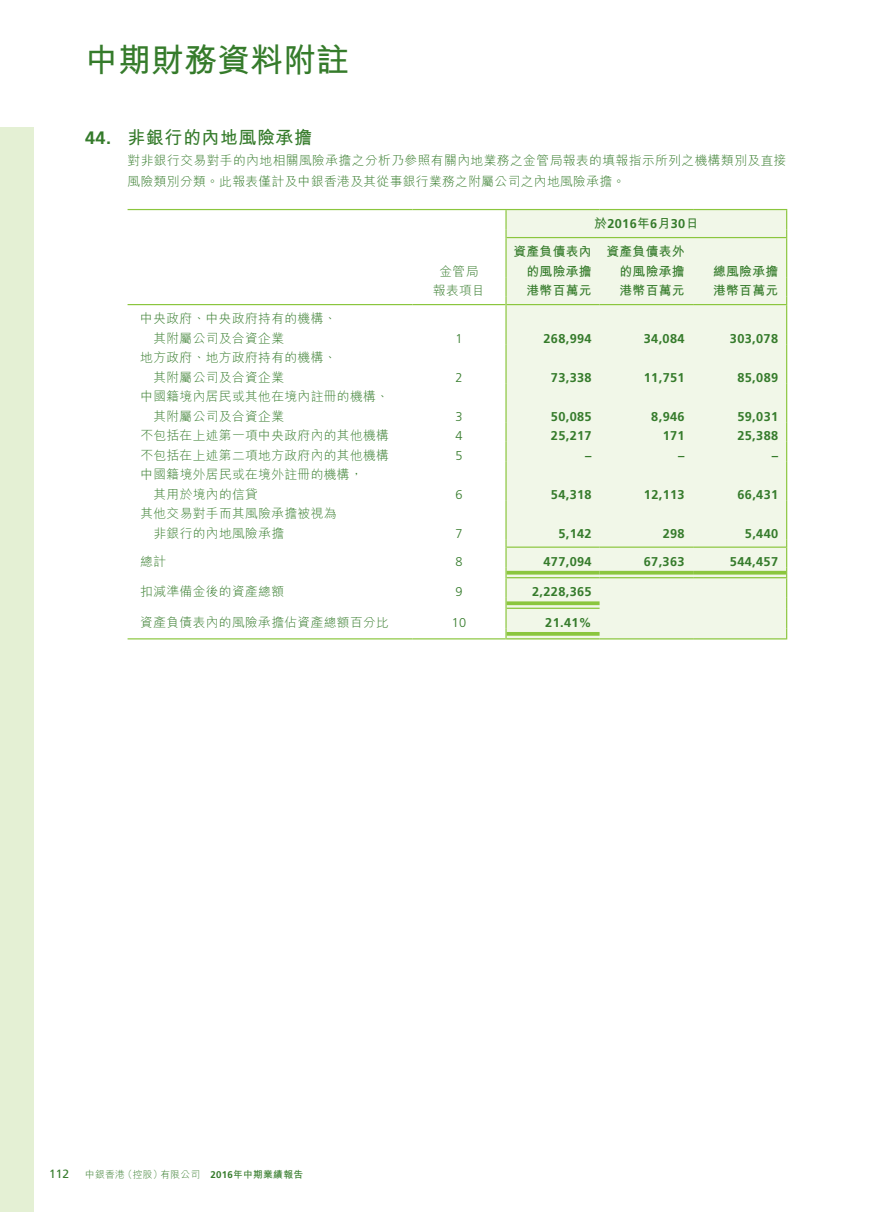
<style>
.page{position:relative;width:893px;height:1212px;background:#fff}
.page>*{position:absolute;margin:0;border:0;box-sizing:border-box;transform-origin:0 0}
.t1{font:700 33px "M Hei HK";color:#357b2b}
.t2{font:700 18px "M Hei HK";letter-spacing:.03em;color:#357b2b}
.t3{font:300 12.75px/19.5px "M Hei HK";letter-spacing:.03em;color:#357b2b}
.t4{font:700 12.75px "Frutiger LT Std";letter-spacing:.03em;color:#357b2b}
.t5{font:700 12.75px/19.5px "M Hei HK";letter-spacing:.03em;color:#357b2b;text-align:right}
.t6{font:300 12.75px "Frutiger LT Std";color:#357b2b}
.t7{font:12px "Frutiger LT Std";color:#357b2b}
.t8{font:300 9.75px "M Hei HK";letter-spacing:.03em;color:#357b2b}
.s1{font-family:"Frutiger LT Std"}
.s2{font-family:"M Hei HK"}
.s3{font-family:"Frutiger LT Std";font-weight:700}
.s4{font-weight:700}
</style>
<div class="page">
<div style="left:0;top:128px;width:34px;height:1084px;background:#e4f0d4"></div>
<div style="left:507px;top:210px;width:279px;height:428px;background:#f1f7e8"></div>
<hr style="left:128px;top:209px;width:284px;height:1px;background:#8bc63e">
<hr style="left:412px;top:209px;width:94px;height:1px;background:#8bc63e">
<hr style="left:506px;top:209px;width:94px;height:1px;background:#8bc63e">
<hr style="left:600px;top:209px;width:93px;height:1px;background:#8bc63e">
<hr style="left:693px;top:209px;width:94px;height:1px;background:#8bc63e">
<hr style="left:505px;top:210px;width:2px;height:20px;background:#8bc63e">
<hr style="left:505px;top:238px;width:2px;height:39px;background:#8bc63e">
<hr style="left:505px;top:277px;width:2px;height:20px;background:#8bc63e">
<hr style="left:505px;top:305px;width:2px;height:39px;background:#8bc63e">
<hr style="left:505px;top:344px;width:2px;height:39px;background:#8bc63e">
<hr style="left:505px;top:383px;width:2px;height:39px;background:#8bc63e">
<hr style="left:505px;top:422px;width:2px;height:20px;background:#8bc63e">
<svg style="left:505px;top:442px;width:2px;height:19px"></svg>
<hr style="left:505px;top:461px;width:2px;height:39px;background:#8bc63e">
<hr style="left:505px;top:500px;width:2px;height:39px;background:#8bc63e">
<hr style="left:505px;top:578px;width:2px;height:20px;background:#8bc63e">
<hr style="left:786px;top:238px;width:1px;height:39px;background:#8bc63e">
<hr style="left:786px;top:305px;width:1px;height:39px;background:#8bc63e">
<hr style="left:786px;top:344px;width:1px;height:39px;background:#8bc63e">
<hr style="left:786px;top:383px;width:1px;height:39px;background:#8bc63e">
<svg style="left:786px;top:422px;width:1px;height:39px"></svg>
<hr style="left:786px;top:461px;width:1px;height:39px;background:#8bc63e">
<hr style="left:786px;top:500px;width:1px;height:39px;background:#8bc63e">
<svg style="left:505px;top:297px;width:2px;height:8px"></svg>
<svg style="left:786px;top:277px;width:1px;height:28px"></svg>
<svg style="left:505px;top:539px;width:2px;height:39px"></svg>
<svg style="left:505px;top:598px;width:2px;height:41px"></svg>
<svg style="left:786px;top:539px;width:1px;height:100px"></svg>
<svg style="left:505px;top:230px;width:2px;height:8px"></svg>
<svg style="left:786px;top:210px;width:1px;height:28px"></svg>
<hr style="left:507px;top:237px;width:279px;height:1px;background:#8bc63e">
<hr style="left:128px;top:304px;width:284px;height:1px;background:#8bc63e">
<hr style="left:412px;top:304px;width:93px;height:1px;background:#8bc63e">
<hr style="left:507px;top:304px;width:93px;height:1px;background:#8bc63e">
<hr style="left:600px;top:304px;width:93px;height:1px;background:#8bc63e">
<hr style="left:693px;top:304px;width:93px;height:1px;background:#8bc63e">
<hr style="left:507px;top:546px;width:93px;height:2px;background:#8bc63e">
<hr style="left:600px;top:546px;width:93px;height:2px;background:#8bc63e">
<hr style="left:693px;top:546px;width:93px;height:2px;background:#8bc63e">
<hr style="left:507px;top:571px;width:93px;height:3px;background:#8bc63e">
<hr style="left:507px;top:577px;width:93px;height:1px;background:#8bc63e">
<hr style="left:600px;top:571px;width:93px;height:3px;background:#8bc63e">
<hr style="left:600px;top:577px;width:93px;height:1px;background:#8bc63e">
<hr style="left:693px;top:571px;width:93px;height:3px;background:#8bc63e">
<hr style="left:693px;top:577px;width:93px;height:1px;background:#8bc63e">
<svg style="left:507px;top:601px;width:93px;height:4px"></svg>
<hr style="left:507px;top:608px;width:93px;height:1px;background:#8bc63e">
<hr style="left:128px;top:638px;width:284px;height:1px;background:#8bc63e">
<hr style="left:412px;top:638px;width:93px;height:1px;background:#8bc63e">
<svg style="left:507px;top:632px;width:93px;height:4px"></svg>
<hr style="left:507px;top:638px;width:93px;height:1px;background:#8bc63e">
<hr style="left:600px;top:638px;width:93px;height:1px;background:#8bc63e">
<hr style="left:693px;top:638px;width:93px;height:1px;background:#8bc63e">
<h1 class="t1" style="left:85px;top:36px;width:265px">中期財務資料附註</h1>
<h2 class="t2" style="left:85px;top:124px;width:229px"><span class="s1">44.</span> 非銀行的內地風險承擔</h2>
<p class="t3" style="left:128px;top:150px;width:661px;line-height:21px">對非銀行交易對手的內地相關風險承擔之分析乃參照有關內地業務之金管局報表的填報指示所列之機構類別及直接風險類別分類。此報表僅計及中銀香港及其從事銀行業務之附屬公司之內地風險承擔。</p>
<p class="t4" style="left:594px;top:216px;width:106px"><span class="s2">於</span>2016<span class="s2">年</span>6<span class="s2">月</span>30<span class="s2">日</span></p>
<p class="t3" style="left:433px;top:261px;width:54px;text-align:center">金管局報表項目</p>
<p class="t5" style="left:513px;top:241px;width:80px">資產負債表內的風險承擔</p>
<p class="t5" style="left:606px;top:241px;width:80px">資產負債表外的風險承擔</p>
<p class="t5" style="left:713px;top:260px;width:67px">總風險承擔</p>
<p class="t5" style="left:526px;top:280px;width:67px">港幣百萬元</p>
<p class="t5" style="left:619px;top:280px;width:67px">港幣百萬元</p>
<p class="t5" style="left:713px;top:280px;width:67px">港幣百萬元</p>
<p class="t3" style="left:153px;top:308px;width:185px;text-indent:-13px">中央政府、中央政府持有的機構、其附屬公司及合資企業</p>
<p class="t3" style="left:153px;top:347px;width:185px;text-indent:-13px">地方政府、地方政府持有的機構、其附屬公司及合資企業</p>
<p class="t3" style="left:153px;top:386px;width:237px;text-indent:-13px">中國籍境內居民或其他在境內註冊的機構、其附屬公司及合資企業</p>
<p class="t6" style="left:455px;top:331px;width:9px">1</p>
<p class="t4" style="left:543px;top:331px;width:50px">268,994</p>
<p class="t4" style="left:644px;top:331px;width:42px">34,084</p>
<p class="t4" style="left:730px;top:331px;width:50px">303,078</p>
<p class="t6" style="left:455px;top:370px;width:9px">2</p>
<p class="t4" style="left:551px;top:370px;width:42px">73,338</p>
<p class="t4" style="left:644px;top:370px;width:42px">11,751</p>
<p class="t4" style="left:737px;top:370px;width:42px">85,089</p>
<p class="t6" style="left:455px;top:409px;width:9px">3</p>
<p class="t4" style="left:551px;top:409px;width:42px">50,085</p>
<p class="t4" style="left:651px;top:409px;width:35px">8,946</p>
<p class="t4" style="left:737px;top:409px;width:42px">59,031</p>
<p class="t3" style="left:140px;top:425px;width:250px">不包括在上述第一項中央政府內的其他機構</p>
<p class="t6" style="left:455px;top:428px;width:9px">4</p>
<p class="t4" style="left:551px;top:428px;width:42px">25,217</p>
<p class="t4" style="left:663px;top:428px;width:23px">171</p>
<p class="t4" style="left:737px;top:428px;width:42px">25,388</p>
<p class="t3" style="left:140px;top:445px;width:250px">不包括在上述第二項地方政府內的其他機構</p>
<p class="t6" style="left:455px;top:448px;width:9px">5</p>
<p class="t4" style="left:585px;top:448px;width:8px">–</p>
<p class="t4" style="left:678px;top:448px;width:8px">–</p>
<p class="t4" style="left:772px;top:448px;width:8px">–</p>
<p class="t3" style="left:153px;top:464px;width:211px;text-indent:-13px">中國籍境外居民或在境外註冊的機構，其用於境內的信貸</p>
<p class="t6" style="left:455px;top:487px;width:9px">6</p>
<p class="t4" style="left:551px;top:487px;width:42px">54,318</p>
<p class="t4" style="left:644px;top:487px;width:42px">12,113</p>
<p class="t4" style="left:737px;top:487px;width:42px">66,431</p>
<p class="t3" style="left:153px;top:503px;width:185px;text-indent:-13px">其他交易對手而其風險承擔被視為非銀行的內地風險承擔</p>
<p class="t6" style="left:455px;top:526px;width:9px">7</p>
<p class="t4" style="left:558px;top:526px;width:35px">5,142</p>
<p class="t4" style="left:663px;top:526px;width:23px">298</p>
<p class="t4" style="left:745px;top:526px;width:35px">5,440</p>
<p class="t3" style="left:140px;top:551px;width:27px">總計</p>
<p class="t6" style="left:455px;top:554px;width:9px">8</p>
<p class="t4" style="left:543px;top:554px;width:50px">477,094</p>
<p class="t4" style="left:644px;top:554px;width:42px">67,363</p>
<p class="t4" style="left:730px;top:554px;width:50px">544,457</p>
<p class="t3" style="left:140px;top:581px;width:145px">扣減準備金後的資產總額</p>
<p class="t6" style="left:455px;top:585px;width:9px">9</p>
<p class="t4" style="left:532px;top:584px;width:61px">2,228,365</p>
<p class="t3" style="left:140px;top:612px;width:250px">資產負債表內的風險承擔佔資產總額百分比</p>
<p class="t6" style="left:452px;top:615px;width:16px">10</p>
<p class="t4" style="left:545px;top:615px;width:48px">21.41%</p>
<p class="t7" style="left:49px;top:1167px;width:22px">112</p>
<p class="t8" style="left:85px;top:1168px;width:220px">中銀香港（控股）有限公司 <span class="s3">2016</span><span class="s4">年中期業績報告</span></p>
</div>
